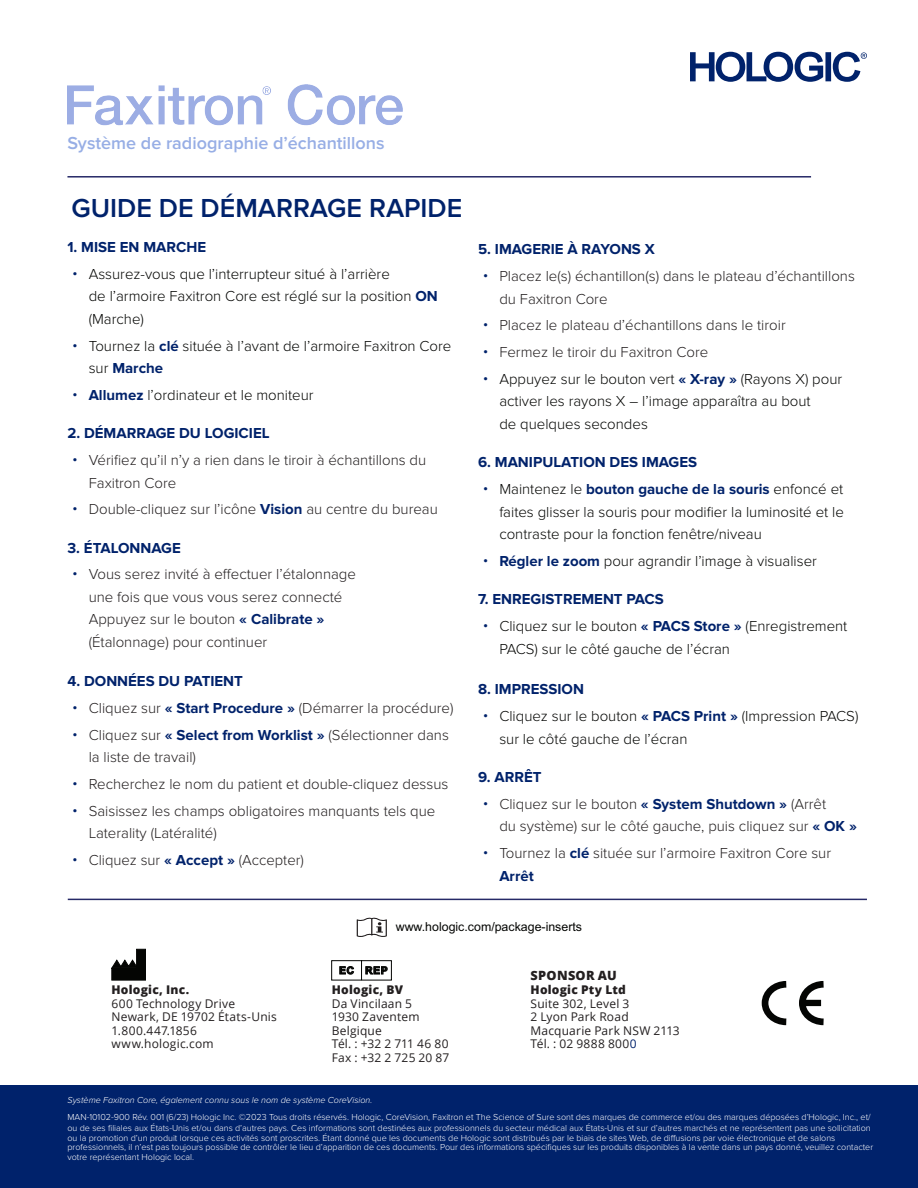
<style>
.page{position:relative;width:918px;height:1188px;background:#fff}
.page>*{position:absolute;margin:0;border:0;box-sizing:border-box;transform-origin:0 0}
.t1{font:600 27px "Proxima Nova";color:#00226b}
.t2{font:600 18px "Proxima Nova";color:#97aee5}
.t3{font:300 15px/22.5px "Proxima Nova";color:#231f20}
.t4{font:300 15px/22.5px "Proxima Nova";color:#040503}
.t5{font:700 15px "Proxima Nova";color:#00226b}
.t6{font:800 12.75px "Open Sans";letter-spacing:.02em;color:#231f20}
.t7{font:12.3px "Arial";color:#040503}
.t8{font:12px/13.5px "Open Sans";letter-spacing:.015em;color:#231f20}
.t9{font:800 12px "Open Sans";letter-spacing:.02em;color:#231f20}
.t10{font:700 10.35px "Arial";color:#040503}
.t11{font:300 9px/9.9px "Proxima Nova";color:#fff}
.t12{font:italic 300 9px "Proxima Nova";color:#fff}
.s1{font-family:"Gotham";font-weight:100;color:#00226b}
.s2{font-weight:700;color:#00226b}
.s3{color:#00226b}
</style>
<div class="page">
<div style="left:0;top:1086px;width:918px;height:102px;background:#00226b"></div>
<hr style="left:67px;top:176px;width:744px;height:2px;background:#262967">
<img style="left:67px;top:84px;width:335px;height:42px">
<hr style="left:68px;top:899px;width:799px;height:1px;background:#262967">
<svg style="left:762px;top:981px;width:62px;height:44px"></svg>
<div style="left:803px;top:1000px;width:18px;height:6px;background:#040503"></div>
<svg style="left:357px;top:918px;width:30px;height:19px"></svg>
<svg style="left:331px;top:960px;width:61px;height:20px"></svg>
<svg style="left:112px;top:949px;width:34px;height:31px"></svg>
<svg style="left:690px;top:52px;width:177px;height:30px"></svg>
<p class="t2" style="left:67px;top:132px;width:319px">Système de radiographie d’échantillons</p>
<h1 class="t1" style="left:71px;top:192px;width:392px">GUIDE DE DÉMARRAGE RAPIDE</h1>
<p class="t5" style="left:67px;top:238px;width:140px">1. MISE EN MARCHE</p>
<p class="t4" style="left:89px;top:263px;width:351px;text-indent:-17px"><span class="s1">•</span> Assurez-vous que l’interrupteur situé à l’arrière<br>de l’armoire Faxitron Core est réglé sur la position <span class="s2">ON </span>(Marche)</p>
<p class="t4" style="left:89px;top:335px;width:364px;text-indent:-17px"><span class="s1">•</span> Tournez la <span class="s2">clé</span> située à l’avant de l’armoire Faxitron Core sur <span class="s2">Marche</span></p>
<p class="t4" style="left:72px;top:384px;width:243px"><span class="s1">•</span> <span class="s2">Allumez</span> l’ordinateur et le moniteur</p>
<p class="t5" style="left:67px;top:425px;width:204px">2. DÉMARRAGE DU LOGICIEL</p>
<p class="t3" style="left:89px;top:449px;width:339px;text-indent:-17px"><span class="s1">•</span> Vérifiez qu’il n’y a rien dans le tiroir à échantillons du<br>Faxitron Core</p>
<p class="t3" style="left:72px;top:498px;width:368px"><span class="s1">•</span> Double-cliquez sur l’icône <span class="s2">Vision</span> au centre du bureau</p>
<p class="t5" style="left:67px;top:539px;width:115px">3. ÉTALONNAGE</p>
<p class="t3" style="left:89px;top:563px;width:269px;text-indent:-17px"><span class="s1">•</span> Vous serez invité à effectuer l’étalonnage une fois que vous vous serez connecté Appuyez sur le bouton <span class="s2">« Calibrate » </span>(Étalonnage) pour continuer</p>
<p class="t5" style="left:67px;top:673px;width:177px">4. DONNÉES DU PATIENT</p>
<p class="t3" style="left:72px;top:697px;width:383px"><span class="s1">•</span> Cliquez sur <span class="s2">« Start Procedure »</span> (Démarrer la procédure)</p>
<p class="t3" style="left:89px;top:724px;width:362px;text-indent:-17px"><span class="s1">•</span> Cliquez sur <span class="s2">« Select from Worklist »</span> (Sélectionner dans la liste de travail)</p>
<p class="t3" style="left:72px;top:773px;width:378px"><span class="s1">•</span> Recherchez le nom du patient et double-cliquez dessus</p>
<p class="t3" style="left:89px;top:800px;width:348px;text-indent:-17px"><span class="s1">•</span> Saisissez les champs obligatoires manquants tels que<br>Laterality (Latéralité)</p>
<p class="t3" style="left:72px;top:849px;width:234px"><span class="s1">•</span> Cliquez sur <span class="s2">« Accept »</span> (Accepter)</p>
<p class="t5" style="left:478px;top:241px;width:178px">5. IMAGERIE À RAYONS X</p>
<p class="t3" style="left:499px;top:265px;width:357px;text-indent:-17px"><span class="s1">•</span> Placez le(s) échantillon(s) dans le plateau d’échantillons du Faxitron Core</p>
<p class="t3" style="left:482px;top:314px;width:305px"><span class="s1">•</span> Placez le plateau d’échantillons dans le tiroir</p>
<p class="t3" style="left:482px;top:341px;width:227px"><span class="s1">•</span> Fermez le tiroir du Faxitron Core</p>
<p class="t4" style="left:499px;top:368px;width:344px;text-indent:-17px"><span class="s1">•</span> Appuyez sur le bouton vert <span class="s2">« X-ray »</span> (Rayons X) pour activer les rayons X – l’image apparaîtra au bout<br>de quelques secondes</p>
<p class="t5" style="left:478px;top:454px;width:221px">6. MANIPULATION DES IMAGES</p>
<p class="t4" style="left:499px;top:478px;width:346px;text-align:justify;text-indent:-17px"><span class="s1">•</span> Maintenez le <span class="s2">bouton gauche de la souris</span> enfoncé et faites glisser la souris pour modifier la luminosité et le contraste pour la fonction fenêtre/niveau</p>
<p class="t4" style="left:482px;top:550px;width:336px"><span class="s1">•</span> <span class="s2">Régler le zoom</span> pour agrandir l’image à visualiser</p>
<p class="t5" style="left:478px;top:591px;width:187px">7. ENREGISTREMENT PACS</p>
<p class="t4" style="left:499px;top:615px;width:350px;text-indent:-17px"><span class="s1">•</span> Cliquez sur le bouton <span class="s2">« PACS Store »</span> (Enregistrement<br>PACS) sur le côté gauche de l’écran</p>
<p class="t5" style="left:478px;top:681px;width:107px">8. IMPRESSION</p>
<p class="t4" style="left:499px;top:705px;width:361px;text-indent:-17px"><span class="s1">•</span> Cliquez sur le bouton <span class="s2">« PACS Print »</span> (Impression PACS) sur le côté gauche de l’écran</p>
<p class="t5" style="left:478px;top:769px;width:65px">9. ARRÊT</p>
<p class="t3" style="left:499px;top:793px;width:359px;text-indent:-17px"><span class="s1">•</span> Cliquez sur le bouton <span class="s2">« System Shutdown »</span> (Arrêt<br>du système) sur le côté gauche, puis cliquez sur <span class="s2">« OK »</span></p>
<p class="t3" style="left:499px;top:842px;width:333px;text-indent:-17px"><span class="s1">•</span> Tournez la <span class="s2">clé</span> située sur l’armoire Faxitron Core sur<br><span class="s2">Arrêt</span></p>
<p class="t9" style="left:112px;top:981px;width:79px">Hologic, Inc.</p>
<p class="t8" style="left:112px;top:996px;width:167px">600 Technology Drive<br>Newark, DE 19702 États-Unis<br>1.800.447.1856 www.hologic.com</p>
<p class="t7" style="left:396px;top:918px;width:188px">www.hologic.com/package-inserts</p>
<p class="t10" style="left:339px;top:963px;width:50px">EC REP</p>
<p class="t6" style="left:531px;top:966px;width:88px">SPONSOR AU</p>
<p class="t9" style="left:332px;top:981px;width:73px">Hologic, BV</p>
<p class="t8" style="left:332px;top:996px;width:119px">Da Vincilaan 5<br>1930 Zaventem<br>Belgique<br>Tél. : +32 2 711 46 80<br>Fax : +32 2 725 20 87</p>
<p class="t9" style="left:531px;top:981px;width:97px">Hologic Pty Ltd</p>
<p class="t8" style="left:531px;top:996px;width:151px">Suite 302, Level 3<br>2 Lyon Park Road<br>Macquarie Park NSW 2113<br>Tél. : 02 9888 800<span class="s3">0</span></p>
<p class="t12" style="left:67px;top:1095px;width:306px">Système Faxitron Core, également connu sous le nom de système CoreVision.</p>
<p class="t11" style="left:67px;top:1112px;width:807px">MAN-10102-900 Rév. 001 (6/23) Hologic Inc. ©2023 Tous droits réservés. Hologic, CoreVision, Faxitron et The Science of Sure sont des marques de commerce et/ou des marques déposées d’Hologic, Inc., et/ ou de ses filiales aux États-Unis et/ou dans d’autres pays. Ces informations sont destinées aux professionnels du secteur médical aux États-Unis et sur d’autres marchés et ne représentent pas une sollicitation ou la promotion d’un produit lorsque ces activités sont proscrites. Étant donné que les documents de Hologic sont distribués par le biais de sites Web, de diffusions par voie électronique et de salons professionnels, il n’est pas toujours possible de contrôler le lieu d’apparition de ces documents. Pour des informations spécifiques sur les produits disponibles à la vente dans un pays donné, veuillez contacter votre représentant Hologic local.</p>
</div>
